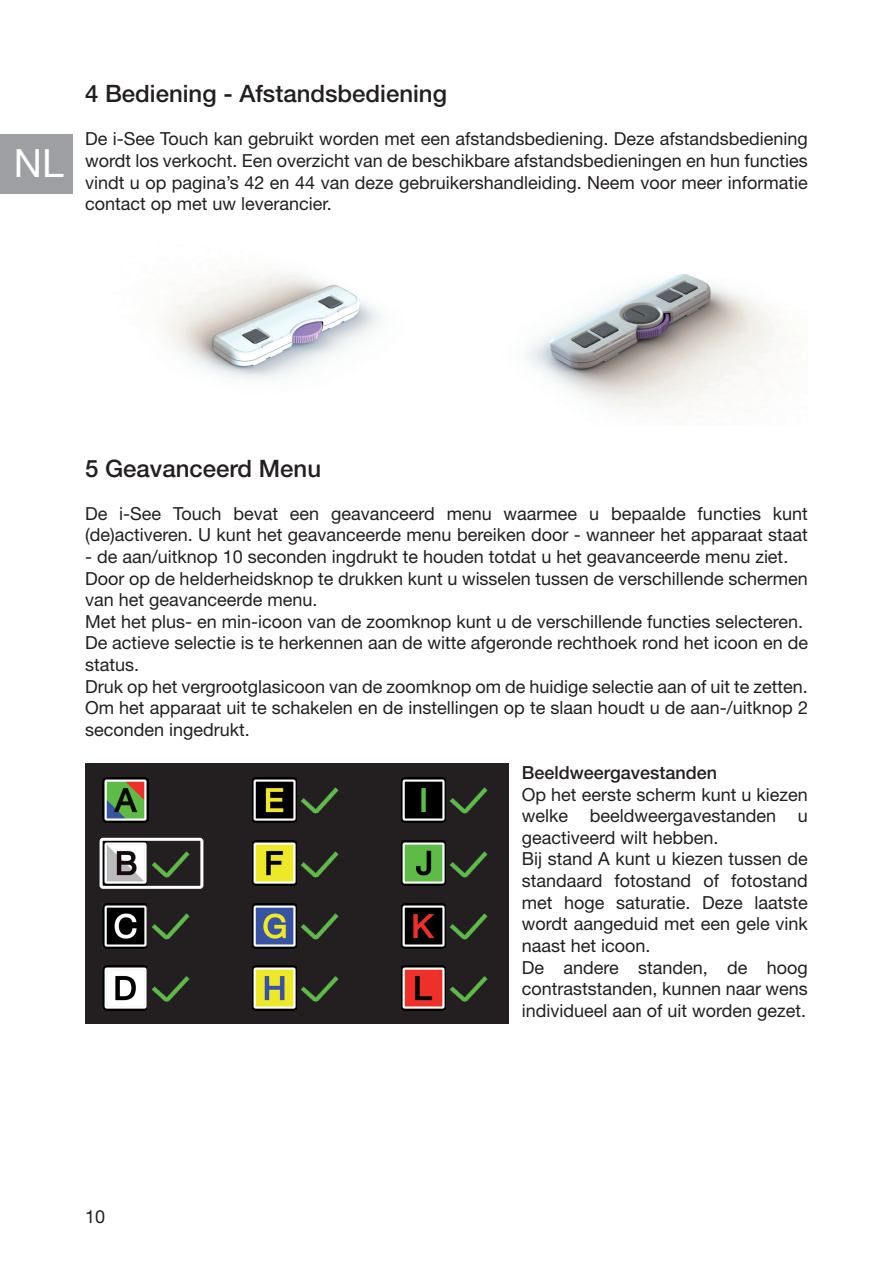
<style>
.page{position:relative;width:893px;height:1263px;background:#fff}
.page>*{position:absolute;margin:0;border:0;box-sizing:border-box;transform-origin:0 0}
.t1{font:39px "Helvetica Neue LT Std";color:#fff}
.t2{font:500 24px "Helvetica Neue LT Std";color:#231f20}
.t3{font:18px/21.6px "Helvetica Neue LT Std";color:#231f20}
.t4{font:500 18px "Helvetica Neue LT Std";color:#231f20}
</style>
<div class="page">
<div style="left:0;top:134px;width:72px;height:59px;background:#9d9fa2"></div>
<img style="left:166px;top:272px;width:615px;height:138px">
<div style="left:85px;top:764px;width:424px;height:260px;background:#231f20"></div>
<img style="left:103px;top:777px;width:45px;height:45px">
<img style="left:104px;top:842px;width:86px;height:43px">
<img style="left:103px;top:903px;width:87px;height:45px">
<img style="left:103px;top:965px;width:87px;height:46px">
<img style="left:252px;top:777px;width:87px;height:45px">
<img style="left:252px;top:841px;width:87px;height:45px">
<img style="left:252px;top:903px;width:87px;height:45px">
<img style="left:252px;top:965px;width:87px;height:46px">
<img style="left:401px;top:777px;width:87px;height:45px">
<img style="left:401px;top:841px;width:87px;height:45px">
<img style="left:401px;top:903px;width:87px;height:45px">
<img style="left:401px;top:965px;width:87px;height:46px">
<div style="left:100px;top:838px;width:103px;height:51px;border:3px solid #fff;border-radius:2px"></div>
<h1 class="t1" style="left:14px;top:140px;width:51px">NL</h1>
<h2 class="t2" style="left:85px;top:79px;width:363px">4 Bediening - Afstandsbediening</h2>
<p class="t3" style="left:85px;top:128px;width:724px;text-align:justify">De i-See Touch kan gebruikt worden met een afstandsbediening. Deze afstandsbediening wordt los verkocht. Een overzicht van de beschikbare afstandsbedieningen en hun functies vindt u op pagina’s 42 en 44 van deze gebruikershandleiding. Neem voor meer informatie contact op met uw leverancier.</p>
<h2 class="t2" style="left:85px;top:454px;width:238px">5 Geavanceerd Menu</h2>
<p class="t3" style="left:85px;top:502px;width:724px">De i-See Touch bevat een geavanceerd menu waarmee u bepaalde functies kunt (de)activeren. U kunt het geavanceerde menu bereiken door - wanneer het apparaat staat</p>
<p class="t3" style="left:85px;top:546px;width:724px">- de aan/uitknop 10 seconden ingdrukt te houden totdat u het geavanceerde menu ziet.<br>Door op de helderheidsknop te drukken kunt u wisselen tussen de verschillende schermen van het geavanceerde menu.<br>Met het plus- en min-icoon van de zoomknop kunt u de verschillende functies selecteren.<br>De actieve selectie is te herkennen aan de witte afgeronde rechthoek rond het icoon en de status.<br>Druk op het vergrootglasicoon van de zoomknop om de huidige selectie aan of uit te zetten.<br>Om het apparaat uit te schakelen en de instellingen op te slaan houdt u de aan-/uitknop 2 seconden ingedrukt.</p>
<p class="t4" style="left:522px;top:762px;width:197px">Beeldweergavestanden</p>
<p class="t3" style="left:522px;top:783px;width:288px">Op het eerste scherm kunt u kiezen welke beeldweergavestanden u geactiveerd wilt hebben.<br>Bij stand A kunt u kiezen tussen de standaard fotostand of fotostand met hoge saturatie. Deze laatste wordt aangeduid met een gele vink naast het icoon.<br>De andere standen, de hoog contraststanden, kunnen naar wens individueel aan of uit worden gezet.</p>
<p class="t3" style="left:85px;top:1205px;width:22px">10</p>
</div>
